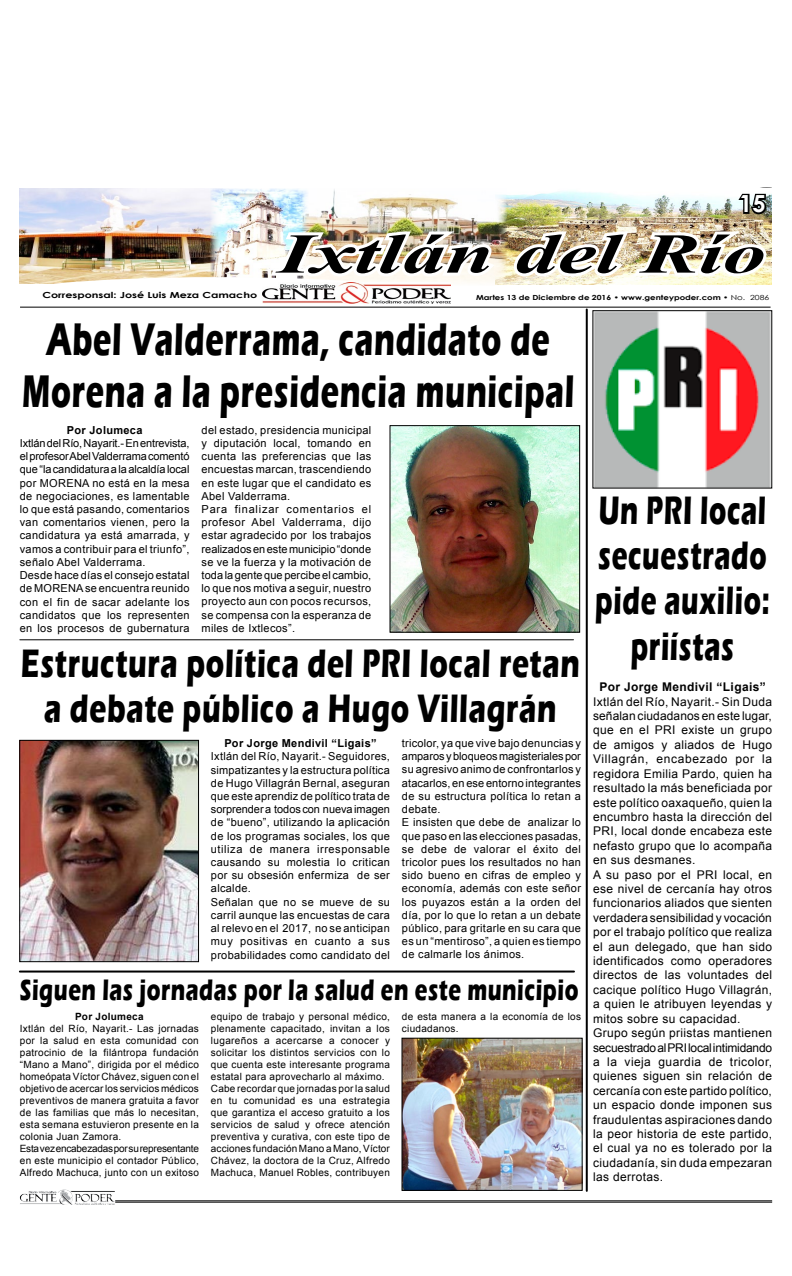
<style>
.page{position:relative;width:792px;height:1276px;background:#fff}
.page>*{position:absolute;margin:0;border:0;box-sizing:border-box;transform-origin:0 0}
.t1{font:italic 700 56.2px "Times New Roman";color:#000;scale:1.53 1}
.t2{font:700 47.1px/52.3px "Eras ITC";letter-spacing:.025em;color:#000;text-align:center;scale:.65 1}
.t3{font:700 40.8px/45.4px "Eras ITC";letter-spacing:.025em;color:#000;text-align:center;scale:.7 1}
.t4{font:700 40.8px/45.4px "Eras ITC";letter-spacing:.025em;color:#000;text-align:center;scale:.65 1}
.t5{font:700 30.5px "Eras ITC";letter-spacing:.025em;color:#000;scale:.7 1}
.t6{font:700 25.2px "Century Gothic";color:#fff;scale:1.14 1}
.t7{font:700 23.6px "Century Gothic";color:#fff}
.t8{font:12px/14.4px "Arial";letter-spacing:.03em;color:#000}
.t9{font:700 12px "Arial";letter-spacing:.03em;color:#000}
.t10{font:11px/13.2px "Arial";letter-spacing:.03em;color:#000}
.t11{font:700 11px "Arial";letter-spacing:.03em;color:#000}
.t12{font:10px/12px "Arial";letter-spacing:.03em;color:#000}
.t13{font:700 10px "Arial";letter-spacing:.03em;color:#000}
.t14{font:700 8.4px "Century Gothic";color:#000;scale:1.33 1}
.t15{font:700 7px "Century Gothic";color:#000;scale:1.23 1}
.s1{font-weight:400}
</style>
<div class="page">
<hr style="left:115px;top:1200px;width:657px;height:1px;background:#000">
<hr style="left:115px;top:1201px;width:657px;height:1px;background:#000">
<img style="left:58px;top:1189px;width:14px;height:13px">
<img style="left:19px;top:187px;width:754px;height:135px">
<hr style="left:20px;top:639px;width:554px;height:1px;background:#000">
<img style="left:595px;top:312px;width:175px;height:174px">
<img style="left:392px;top:427px;width:186px;height:204px">
<div style="left:390px;top:425px;width:190px;height:208px;border:1px solid #000"></div>
<hr style="left:586px;top:309px;width:2px;height:881px;background:#000">
<img style="left:21px;top:742px;width:176px;height:218px">
<div style="left:19px;top:740px;width:180px;height:222px;border:1px solid #000"></div>
<hr style="left:20px;top:970px;width:554px;height:2px;background:#000">
<img style="left:404px;top:1039px;width:177px;height:149px">
<div style="left:402px;top:1037px;width:181px;height:153px;border:1px solid #000"></div>
<h3 class="t7" style="left:739px;top:186px;width:28px">15</h3>
<h3 class="t6" style="left:741px;top:188px;width:30px">15</h3>
<h1 class="t1" style="left:278px;top:215px;width:320px">Ixtlán del Río</h1>
<p class="t14" style="left:42px;top:289px;width:163px">Corresponsal: José Luis Meza Camacho</p>
<p class="t15" style="left:476px;top:293px;width:240px">Martes 13 de Diciembre de 2016 • www.genteypoder.com • <span class="s1">No. 2086</span></p>
<h2 class="t2" style="left:22px;top:313px;width:851px">Abel Valderrama, candidato de<br>Morena a la presidencia municipal</h2>
<p class="t11" style="left:67px;top:422px;width:77px">Por Jolumeca</p>
<p class="t10" style="left:20px;top:436px;width:171px">Ixtlán del Río, Nayarit.- En entrevista, el profesor Abel Valderrama comentó que “la candidatura a la alcaldía local por MORENA no está en la mesa de negociaciones, es lamentable lo que está pasando, comentarios van comentarios vienen, pero la candidatura ya está amarrada, y vamos a contribuir para el triunfo”, señalo Abel Valderrama.<br>Desde hace días el consejo estatal de MORENA se encuentra reunido con el fin de sacar adelante los candidatos que los representen en los procesos de gubernatura</p>
<p class="t10" style="left:202px;top:423px;width:171px">del estado, presidencia municipal y diputación local, tomando en cuenta las preferencias que las encuestas marcan, trascendiendo en este lugar que el candidato es<br>Abel Valderrama.<br>Para finalizar comentarios el profesor Abel Valderrama, dijo estar agradecido por los trabajos realizados en este municipio “donde se ve la fuerza y la motivación de toda la gente que percibe el cambio, lo que nos motiva a seguir, nuestro proyecto aun con pocos recursos, se compensa con la esperanza de miles de Ixtlecos”.</p>
<h3 class="t3" style="left:21px;top:640px;width:800px">Estructura política del PRI local retan a debate público a Hugo Villagrán</h3>
<p class="t11" style="left:224px;top:735px;width:154px">Por Jorge Mendivil “Ligais”</p>
<p class="t10" style="left:211px;top:750px;width:181px">Ixtlán del Río, Nayarit.- Seguidores, simpatizantes y la estructura política de Hugo Villagrán Bernal, aseguran que este aprendiz de político trata de sorprender a todos con nueva imagen de “bueno”, utilizando la aplicación de los programas sociales, los que utiliza de manera irresponsable causando su molestia lo critican por su obsesión enfermiza de ser alcalde.<br>Señalan que no se mueve de su carril aunque las encuestas de cara al relevo en el 2017, no se anticipan muy positivas en cuanto a sus probabilidades como candidato del</p>
<p class="t10" style="left:402px;top:736px;width:181px">tricolor, ya que vive bajo denuncias y amparos y bloqueos magisteriales por su agresivo animo de confrontarlos y atacarlos, en ese entorno integrantes de su estructura política lo retan a debate.<br>E insisten que debe de analizar lo que paso en las elecciones pasadas, se debe de valorar el éxito del tricolor pues los resultados no han sido bueno en cifras de empleo y economía, además con este señor los puyazos están a la orden del día, por lo que lo retan a un debate público, para gritarle en su cara que es un “mentiroso”, a quien es tiempo de calmarle los ánimos.</p>
<h3 class="t5" style="left:20px;top:972px;width:800px">Siguen las jornadas por la salud en este municipio</h3>
<p class="t13" style="left:75px;top:1009px;width:70px">Por Jolumeca</p>
<p class="t12" style="left:20px;top:1022px;width:181px">Ixtlán del Río, Nayarit.- Las jornadas por la salud en esta comunidad con patrocinio de la filántropa fundación “Mano a Mano”, dirigida por el médico homeópata Víctor Chávez, siguen con el objetivo de acercar los servicios médicos preventivos de manera gratuita a favor de las familias que más lo necesitan, esta semana estuvieron presente en la colonia Juan Zamora.<br>Esta vez encabezadas por su representante en este municipio el contador Público, Alfredo Machuca, junto con un exitoso</p>
<p class="t12" style="left:211px;top:1010px;width:181px">equipo de trabajo y personal médico, plenamente capacitado, invitan a los lugareños a acercarse a conocer y solicitar los distintos servicios con lo que cuenta este interesante programa estatal para aprovecharlo al máximo.<br>Cabe recordar que jornadas por la salud en tu comunidad es una estrategia que garantiza el acceso gratuito a los servicios de salud y ofrece atención preventiva y curativa, con este tipo de acciones fundación Mano a Mano, Víctor Chávez, la doctora de la Cruz, Alfredo Machuca, Manuel Robles, contribuyen</p>
<p class="t12" style="left:402px;top:1010px;width:181px">de esta manera a la economía de los ciudadanos.</p>
<h3 class="t4" style="left:595px;top:487px;width:270px">Un PRI local secuestrado pide auxilio: priístas</h3>
<p class="t9" style="left:600px;top:678px;width:168px">Por Jorge Mendivil “Ligais”</p>
<p class="t8" style="left:593px;top:694px;width:181px">Ixtlán del Río, Nayarit.- Sin Duda señalan ciudadanos en este lugar, que en el PRI existe un grupo de amigos y aliados de Hugo<br>Villagrán, encabezado por la regidora Emilia Pardo, quien ha resultado la más beneficiada por este político oaxaqueño, quien la encumbro hasta la dirección del<br>PRI, local donde encabeza este nefasto grupo que lo acompaña en sus desmanes.<br>A su paso por el PRI local, en ese nivel de cercanía hay otros funcionarios aliados que sienten verdadera sensibilidad y vocación por el trabajo político que realiza el aun delegado, que han sido identificados como operadores directos de las voluntades del cacique político Hugo Villagrán, a quien le atribuyen leyendas y mitos sobre su capacidad.<br>Grupo según priistas mantienen secuestrado al PRI local intimidando a la vieja guardia de tricolor, quienes siguen sin relación de cercanía con este partido político, un espacio donde imponen sus fraudulentas aspiraciones dando la peor historia de este partido, el cual ya no es tolerado por la ciudadanía, sin duda empezaran las derrotas.</p>
</div>
